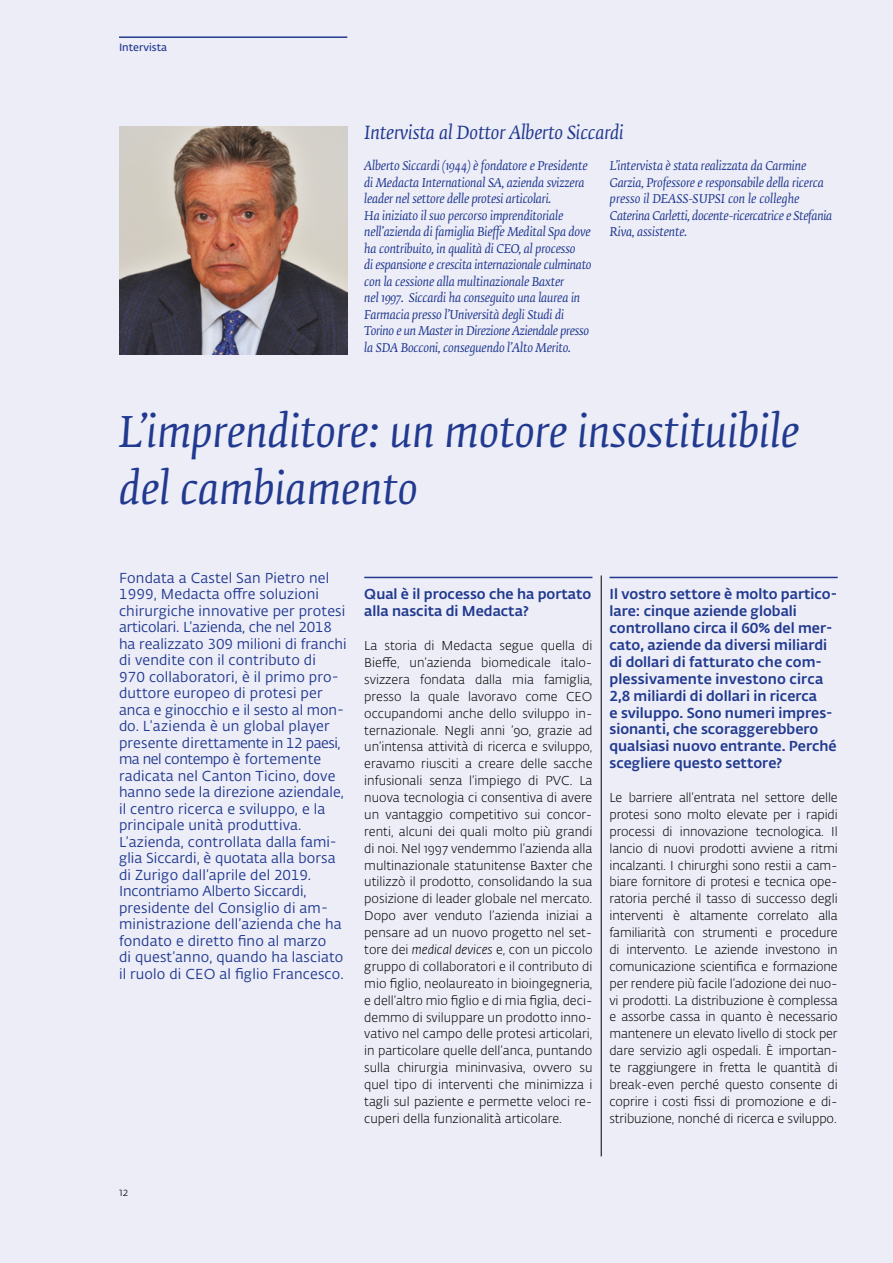
<style>
.page{position:relative;width:893px;height:1263px;background:#ededf8}
.page>*{position:absolute;margin:0;border:0;box-sizing:border-box;transform-origin:0 0}
.t1{font:42px/57.8px "SUPSI Fedra Ser Book Ita";color:#213a8f}
.t2{font:18px "SUPSI Fedra Ser Book Ita";letter-spacing:-.01em;color:#213a8f}
.t3{font:14.25px/16.5px "SUPSI Fedra Sans";letter-spacing:.01em;color:#213a8f}
.t4{font:500 14.25px/16.8px "SUPSI Fedra Sans";color:#213a8f}
.t5{font:300 12.75px/17px "SUPSI Fedra Sans";letter-spacing:-.01em;color:#000;text-align:justify}
.t6{font:12px/16.5px "SUPSI Fedra Ser Book Ita";letter-spacing:-.015em;color:#213a8f}
.t7{font:300 11.25px "SUPSI Fedra Sans";color:#000}
.t8{font:600 10.5px "SUPSI Fedra Sans";color:#213a8f}
.s1{font-style:italic}
</style>
<div class="page">
<hr style="left:119px;top:36px;width:228px;height:2px;background:#213a8f">
<hr style="left:364px;top:577px;width:228px;height:1px;background:#213a8f">
<hr style="left:609px;top:577px;width:229px;height:1px;background:#213a8f">
<img style="left:119px;top:127px;width:228px;height:227px">
<hr style="left:601px;top:575px;width:1px;height:581px;background:#000">
<p class="t8" style="left:119px;top:39px;width:50px">Intervista</p>
<h2 class="t2" style="left:364px;top:123px;width:261px">Intervista al Dottor Alberto Siccardi</h2>
<p class="t6" style="left:364px;top:158px;width:229px">Alberto Siccardi (1944) è fondatore e Presidente di Medacta International SA, azienda svizzera leader nel settore delle protesi articolari.<br>Ha iniziato il suo percorso imprenditoriale nell’azienda di famiglia Bieffe Medital Spa dove ha contribuito, in qualità di CEO, al processo<br>di espansione e crescita internazionale culminato con la cessione alla multinazionale Baxter<br>nel 1997. Siccardi ha conseguito una laurea in Farmacia presso l’Università degli Studi di Torino e un Master in Direzione Aziendale presso la SDA Bocconi, conseguendo l’Alto Merito.</p>
<p class="t6" style="left:610px;top:158px;width:224px">L’intervista è stata realizzata da Carmine Garzia, Professore e responsabile della ricerca presso il DEASS-SUPSI con le colleghe Caterina Carletti, docente-ricercatrice e Stefania Riva, assistente.</p>
<h1 class="t1" style="left:119px;top:403px;width:682px">L’imprenditore: un motore insostituibile del cambiamento</h1>
<p class="t3" style="left:119px;top:569px;width:229px">Fondata a Castel San Pietro nel 1999, Medacta offre soluzioni chirurgiche innovative per protesi articolari. L’azienda, che nel 2018 ha realizzato 309 milioni di franchi di vendite con il contributo di<br>970 collaboratori, è il primo pro&shy;duttore europeo di protesi per anca e ginocchio e il sesto al mon&shy;do. L’azienda è un global player presente direttamente in 12 paesi, ma nel contempo è fortemente radicata nel Canton Ticino, dove hanno sede la direzione aziendale, il centro ricerca e sviluppo, e la principale unità produttiva.<br>L’azienda, controllata dalla fami&shy;glia Siccardi, è quotata alla borsa di Zurigo dall’aprile del 2019.<br>Incontriamo Alberto Siccardi, presidente del Consiglio di am&shy;ministrazione dell’azienda che ha fondato e diretto fino al marzo<br>di quest’anno, quando ha lasciato il ruolo di CEO al figlio Francesco.</p>
<p class="t4" style="left:364px;top:585px;width:229px">Qual è il processo che ha portato alla nascita di Medacta?</p>
<p class="t5" style="left:364px;top:637px;width:230px">La storia di Medacta segue quella di Bieffe, un’azienda biomedicale italo&shy;svizzera fondata dalla mia famiglia, presso la quale lavoravo come CEO occupandomi anche dello sviluppo in&shy;ternazionale. Negli anni ’90, grazie ad un’intensa attività di ricerca e sviluppo, eravamo riusciti a creare delle sacche infusionali senza l’impiego di PVC. La nuova tecnologia ci consentiva di avere un vantaggio competitivo sui concor&shy;renti, alcuni dei quali molto più grandi di noi. Nel 1997 vendemmo l’azienda alla multinazionale statunitense Baxter che utilizzò il prodotto, consolidando la sua posizione di leader globale nel mercato.<br>Dopo aver venduto l’azienda iniziai a pensare ad un nuovo progetto nel set&shy;tore dei <span class="s1">medical devices</span> e, con un piccolo gruppo di collaboratori e il contributo di mio figlio, neolaureato in bioingegneria, e dell’altro mio figlio e di mia figlia, deci&shy;demmo di sviluppare un prodotto inno&shy;vativo nel campo delle protesi articolari, in particolare quelle dell’anca, puntando sulla chirurgia mininvasiva, ovvero su quel tipo di interventi che minimizza i tagli sul paziente e permette veloci re&shy;cuperi della funzionalità articolare.</p>
<p class="t4" style="left:609px;top:585px;width:229px">Il vostro settore è molto partico&shy;lare: cinque aziende globali controllano circa il 60% del mer&shy;cato, aziende da diversi miliardi di dollari di fatturato che com&shy;plessivamente investono circa<br>2,8 miliardi di dollari in ricerca<br>e sviluppo. Sono numeri impres&shy;sionanti, che scoraggerebbero qualsiasi nuovo entrante. Perché scegliere questo settore?</p>
<p class="t5" style="left:609px;top:789px;width:230px">Le barriere all’entrata nel settore delle protesi sono molto elevate per i rapidi processi di innovazione tecnologica. Il lancio di nuovi prodotti avviene a ritmi incalzanti. I chirurghi sono restii a cam&shy;biare fornitore di protesi e tecnica ope&shy;ratoria perché il tasso di successo degli interventi è altamente correlato alla familiarità con strumenti e procedure di intervento. Le aziende investono in comunicazione scientifica e formazione per rendere più facile l’adozione dei nuo&shy;vi prodotti. La distribuzione è complessa e assorbe cassa in quanto è necessario mantenere un elevato livello di stock per dare servizio agli ospedali. È importan&shy;te raggiungere in fretta le quantità di break-even perché questo consente di coprire i costi fissi di promozione e di&shy;stribuzione, nonché di ricerca e sviluppo.</p>
<p class="t7" style="left:119px;top:1185px;width:11px">12</p>
</div>
